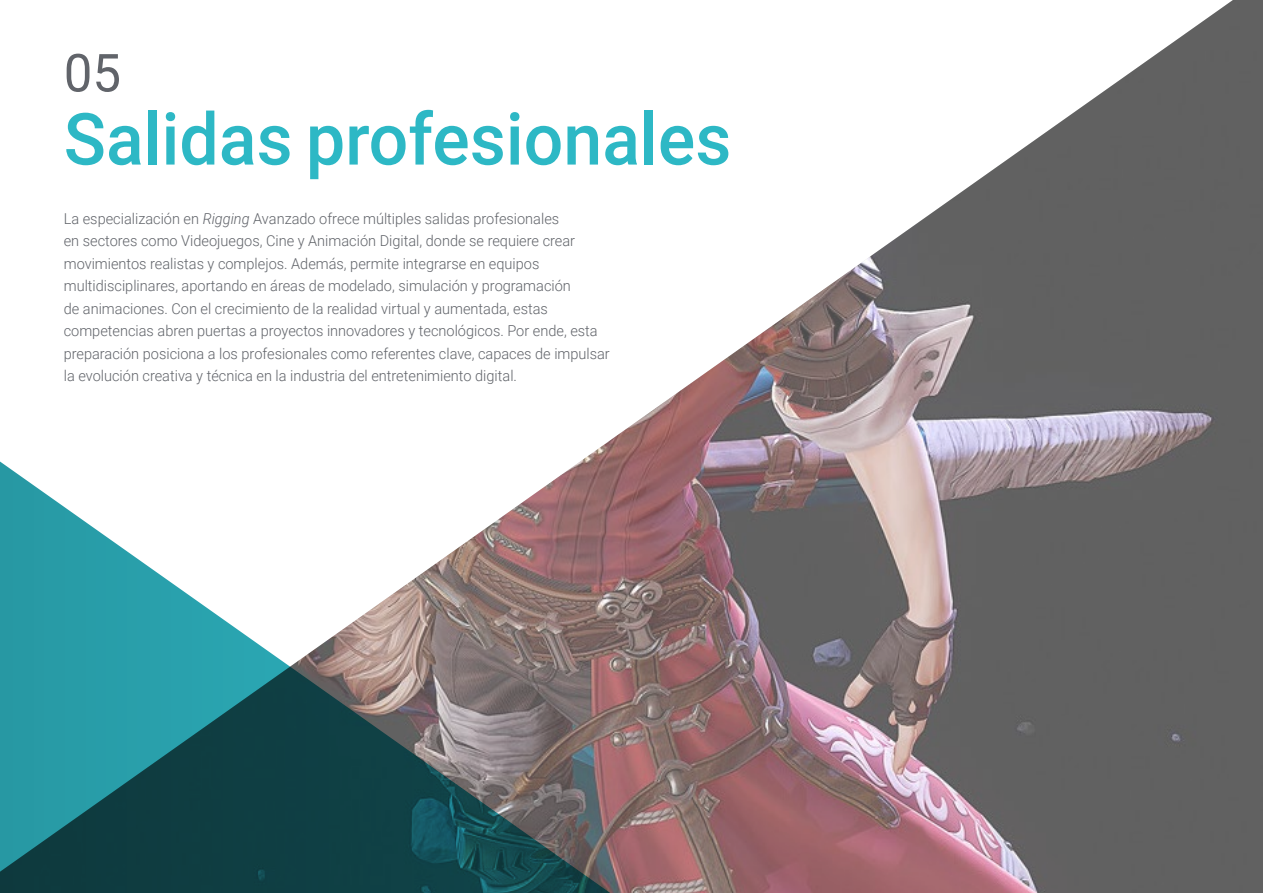
<style>
.page{position:relative;width:1263px;height:893px;background:#fff}
.page>*{position:absolute;margin:0;border:0;box-sizing:border-box;transform-origin:0 0}
.t1{font:500 72px "Roboto";color:#2db8c5}
.t2{font:52.5px "Roboto";color:#61646a}
.t3{font:300 15px/22.5px "Roboto";color:#61646a}
.s1{font-style:italic}
</style>
<div class="page">
<img style="left:602px;top:0;width:661px;height:893px">
<svg style="left:0;top:446px;width:640px;height:447px"></svg>
<h2 class="t2" style="left:64px;top:36px;width:59px">05</h2>
<h1 class="t1" style="left:64px;top:89px;width:669px">Salidas profesionales</h1>
<p class="t3" style="left:64px;top:207px;width:548px">La especialización en <span class="s1">Rigging</span> Avanzado ofrece múltiples salidas profesionales<br>en sectores como Videojuegos, Cine y Animación Digital, donde se requiere crear movimientos realistas y complejos. Además, permite integrarse en equipos multidisciplinares, aportando en áreas de modelado, simulación y programación<br>de animaciones. Con el crecimiento de la realidad virtual y aumentada, estas competencias abren puertas a proyectos innovadores y tecnológicos. Por ende, esta preparación posiciona a los profesionales como referentes clave, capaces de impulsar la evolución creativa y técnica en la industria del entretenimiento digital.</p>
</div>
